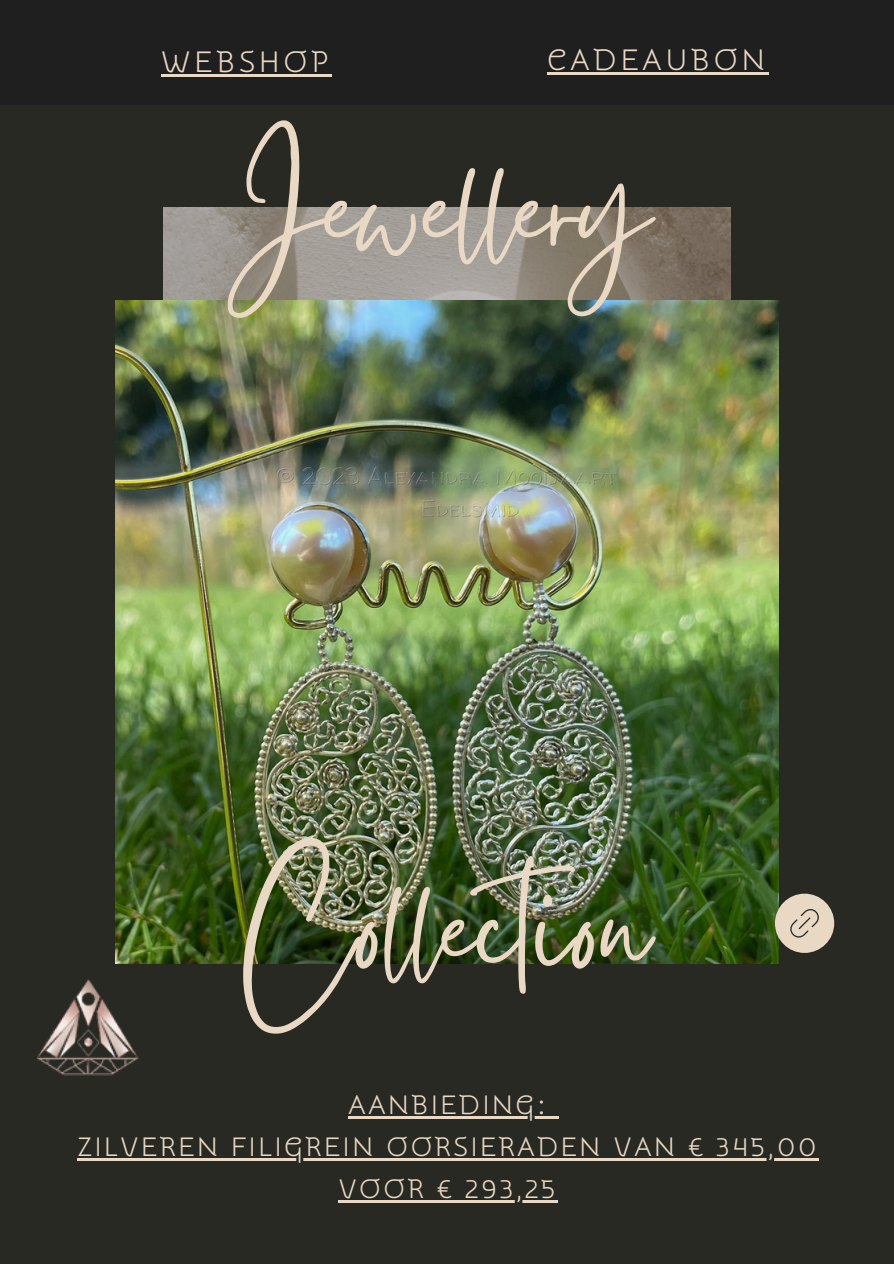
<style>
.page{position:relative;width:894px;height:1264px;background:#fff}
.page>*{position:absolute;margin:0;border:0;box-sizing:border-box;transform-origin:0 0}
.t1{font:162.45px "Gistesy";color:#e8d8c4}
.t2{font:30px "Snippet";letter-spacing:.135em;color:#e8d8c4}
.t3{font:27px "Snippet";letter-spacing:.1em;color:#e8d8c4}
</style>
<div class="page">
<div style="left:0;top:0;width:893px;height:1263px;background:#292923"></div>
<img style="left:164px;top:208px;width:566px;height:92px">
<div style="left:0;top:0;width:893px;height:104px;background:#1f1f1f"></div>
<img style="left:115px;top:300px;width:663px;height:663px">
<div style="left:774px;top:893px;width:60px;height:59px;background:#e8d8c4;border-radius:50%"></div>
<svg style="left:790px;top:909px;width:28px;height:28px"></svg>
<img style="left:37px;top:979px;width:102px;height:97px">
<hr style="left:348px;top:1116px;width:200px;height:2px;background:#e8d8c4">
<svg style="left:548px;top:1116px;width:10px;height:2px"></svg>
<hr style="left:77px;top:1158px;width:742px;height:2px;background:#e8d8c4">
<hr style="left:339px;top:1199px;width:218px;height:3px;background:#e8d8c4">
<hr style="left:161px;top:75px;width:171px;height:2px;background:#e8d8c4">
<hr style="left:547px;top:72px;width:221px;height:2px;background:#e8d8c4">
<p class="t2" style="left:161px;top:46px;width:168px">WEBSHOP</p>
<p class="t2" style="left:547px;top:43px;width:219px">CADEAUBON</p>
<p class="t1" style="left:244px;top:95px;width:407px">Jewellery</p>
<p class="t1" style="left:245px;top:814px;width:406px">Collection</p>
<p class="t3" style="left:348px;top:1090px;width:198px">AANBIEDING:</p>
<p class="t3" style="left:77px;top:1131px;width:740px">ZILVEREN FILIGREIN OORSIERADEN VAN € 345,00</p>
<p class="t3" style="left:339px;top:1173px;width:218px">VOOR € 293,25</p>
</div>
